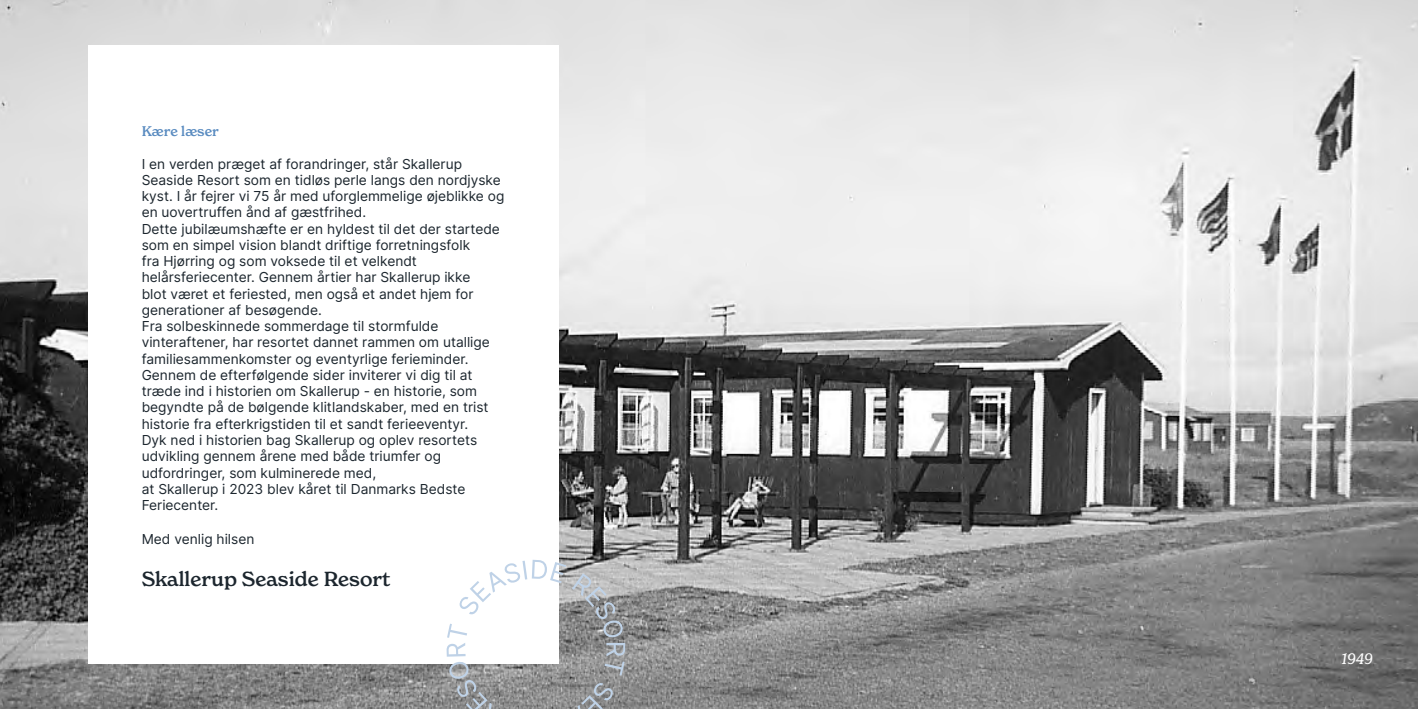
<style>
.page{position:relative;width:1418px;height:709px;background:#fff}
.page>*{position:absolute;margin:0;border:0;box-sizing:border-box;transform-origin:0 0}
.t1{font:500 20px "New Spirit";color:#1c262e}
.t2{font:italic 15px "New Spirit";color:#fff}
.t3{font:13.75px/16.2px "Inter";color:#1c262e}
.t4{font:500 13.75px "New Spirit";color:#598bc0}
</style>
<div class="page">
<img style="left:0;top:0;width:1417px;height:709px">
<div style="left:89px;top:45px;width:470px;height:619px;background:#fff"></div>
<svg style="left:446px;top:560px;width:179px;height:149px"></svg>
<p class="t4" style="left:142px;top:123px;width:79px">Kære læser</p>
<p class="t3" style="left:142px;top:155px;width:364px">I en verden præget af forandringer, står Skallerup Seaside Resort som en tidløs perle langs den nordjyske kyst. I år fejrer vi 75 år med uforglemmelige øjeblikke og en uovertruffen ånd af gæstfrihed.<br>Dette jubilæumshæfte er en hyldest til det der startede som en simpel vision blandt driftige forretningsfolk<br>fra Hjørring og som voksede til et velkendt helårsferiecenter. Gennem årtier har Skallerup ikke<br>blot været et feriested, men også et andet hjem for generationer af besøgende.<br>Fra solbeskinnede sommerdage til stormfulde vinteraftener, har resortet dannet rammen om utallige familiesammenkomster og eventyrlige ferieminder.<br>Gennem de efterfølgende sider inviterer vi dig til at træde ind i historien om Skallerup - en historie, som begyndte på de bølgende klitlandskaber, med en trist historie fra efterkrigstiden til et sandt ferieeventyr.<br>Dyk ned i historien bag Skallerup og oplev resortets udvikling gennem årene med både triumfer og udfordringer, som kulminerede med,<br>at Skallerup i 2023 blev kåret til Danmarks Bedste Feriecenter.</p>
<p class="t3" style="left:142px;top:531px;width:114px">Med venlig hilsen</p>
<h1 class="t1" style="left:142px;top:567px;width:250px">Skallerup Seaside Resort</h1>
<p class="t2" style="left:1341px;top:649px;width:33px">1949</p>
</div>
